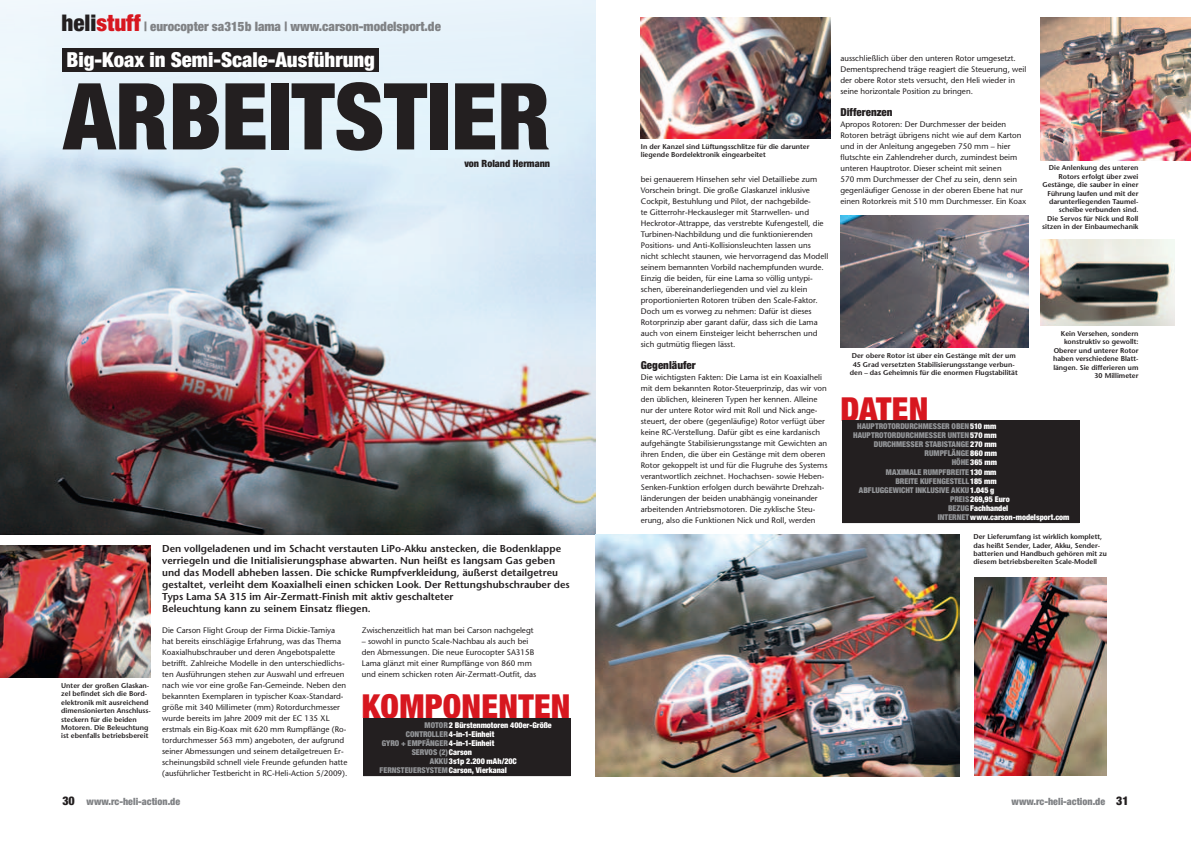
<style>
.page{position:relative;width:1191px;height:842px;background:#fff}
.page>*{position:absolute;margin:0;border:0;box-sizing:border-box;transform-origin:0 0}
.t1{font:900 condensed 92.5px "Helvetica Neue LT Std";color:#231f20}
.t2{font:900 condensed 33.1px "Helvetica Neue LT Std";letter-spacing:.01em;color:#d7171f}
.t3{font:900 condensed 20.7px "Helvetica Neue LT Std";color:#fff}
.t4{font:900 condensed 13px "Helvetica Neue LT Std";color:#808285}
.Lauftext{font:900 condensed 11px "Helvetica Neue LT Std";color:#231f20}
.t5{font:600 10px/12px "Stone Sans Std";color:#231f20}
.t6{font:900 condensed 10px "Helvetica Neue LT Std";color:#808285}
.t7{font:900 condensed 10px "Helvetica Neue LT Std";color:#231f20}
.Lauftext-2{font:500 8px/11px "Stone Sans Std";color:#231f20}
.t8{font:900 condensed 8px "Helvetica Neue LT Std";color:#939598}
.t9{font:900 condensed 8px "Helvetica Neue LT Std";color:#fff}
.t10{font:600 7px/8.4px "Stone Sans Std";color:#231f20}
.s1{font-size:23px;color:#231f20}
.s2{font-size:23px;color:#d7171f}
.s3{color:#939598}
.s4{color:#fff}
.s5{font-size:12px;color:#231f20}
</style>
<div class="page">
<img style="left:0;top:0;width:595px;height:534px">
<div style="left:62px;top:48px;width:317px;height:23px;background:#231f20"></div>
<img style="left:0;top:545px;width:151px;height:132px">
<img style="left:641px;top:17px;width:189px;height:121px">
<img style="left:595px;top:534px;width:364px;height:242px">
<div style="left:842px;top:420px;width:237px;height:103px;background:#231f20"></div>
<img style="left:1040px;top:239px;width:134px;height:86px">
<img style="left:1040px;top:17px;width:151px;height:143px">
<img style="left:840px;top:215px;width:188px;height:132px">
<img style="left:974px;top:578px;width:132px;height:197px">
<div style="left:363px;top:718px;width:207px;height:58px;background:#231f20"></div>
<p class="t4" style="left:62px;top:18px;width:381px"><span class="s1">heli</span><span class="s2">stuff</span> | eurocopter sa315b lama | www.carson-modelsport.de</p>
<p class="t3" style="left:67px;top:47px;width:310px">Big-Koax in Semi-Scale-Ausführung</p>
<p class="t1" style="left:64px;top:60px;width:488px">ARBEITSTIER</p>
<p class="t7" style="left:464px;top:157px;width:87px">von Roland Hermann</p>
<p class="t10" style="left:61px;top:681px;width:91px">Unter der großen Glaskan&shy;zel befindet sich die Bord&shy;elektronik mit ausreichend dimensionierten Anschluss&shy;steckern für die beiden<br>Motoren. Die Beleuchtung ist ebenfalls betriebsbereit</p>
<p class="t5" style="left:162px;top:543px;width:409px">Den vollgeladenen und im Schacht verstauten LiPo-Akku anstecken, die Bodenklappe verriegeln und die Initialisierungsphase abwarten. Nun heißt es langsam Gas geben und das Modell abheben lassen. Die schicke Rumpfverkleidung, äußerst detailgetreu gestaltet, verleiht dem Koaxialheli einen schicken Look. Der Rettungshubschrauber des Typs Lama SA 315 im Air-Zermatt-Finish mit aktiv geschalteter<br>Beleuchtung kann zu seinem Einsatz fliegen.</p>
<p class="Lauftext-2" style="left:162px;top:625px;width:187px">Die Carson Flight Group der Firma Dickie-Tamiya hat bereits einschlägige Erfahrung, was das Thema Koaxialhubschrauber und deren Angebotspalette betrifft. Zahlreiche Modelle in den unterschiedlichs&shy;ten Ausführungen stehen zur Auswahl und erfreuen nach wie vor eine große Fan-Gemeinde. Neben den bekannten Exemplaren in typischer Koax-Standard&shy;größe mit 340 Millimeter (mm) Rotordurchmesser wurde bereits im Jahre 2009 mit der EC 135 XL erstmals ein Big-Koax mit 620 mm Rumpflänge (Ro&shy;tordurchmesser 563 mm) angeboten, der aufgrund seiner Abmessungen und seinem detailgetreuen Er&shy;scheinungsbild schnell viele Freunde gefunden hatte (ausführlicher Testbericht in RC-Heli-Action 5/2009).</p>
<p class="Lauftext-2" style="left:362px;top:625px;width:173px">Zwischenzeitlich hat man bei Carson nachgelegt</p>
<p class="Lauftext-2" style="left:362px;top:636px;width:176px">– sowohl in puncto Scale-Nachbau als auch bei den Abmessungen. Die neue Eurocopter SA315B Lama glänzt mit einer Rumpflänge von 860 mm und einem schicken roten Air-Zermatt-Outfit, das</p>
<p class="t2" style="left:362px;top:686px;width:210px">KOMPONENTEN</p>
<p class="t9" style="left:424px;top:720px;width:129px"><span class="s3">MOTOR</span>2 Bürstenmotoren 400er-Größe</p>
<p class="t9" style="left:406px;top:729px;width:90px"><span class="s3">CONTROLLER</span>4-in-1-Einheit</p>
<p class="t8" style="left:382px;top:738px;width:114px">GYRO + EMPFÄNGER<span class="s4">4-in-1-Einheit</span></p>
<p class="t8" style="left:412px;top:747px;width:62px">SERVOS (2)<span class="s4">Carson</span></p>
<p class="t9" style="left:430px;top:756px;width:89px"><span class="s3">AKKU</span>3s1p 2.200 mAh/20C</p>
<p class="t8" style="left:379px;top:765px;width:129px">FERNSTEUERSYSTEM<span class="s4">Carson, Vierkanal</span></p>
<p class="t10" style="left:641px;top:142px;width:170px">In der Kanzel sind Lüftungsschlitze für die darunter liegende Bordelektronik eingearbeitet</p>
<p class="Lauftext-2" style="left:641px;top:174px;width:189px">bei genauerem Hinsehen sehr viel Detailliebe zum Vorschein bringt. Die große Glaskanzel inklusive Cockpit, Bestuhlung und Pilot, der nachgebilde-<br>te Gitterrohr-Heckausleger mit Starrwellen- und Heckrotor-Attrappe, das verstrebte Kufengestell, die Turbinen-Nachbildung und die funktionierenden Positions- und Anti-Kollisionsleuchten lassen uns nicht schlecht staunen, wie hervorragend das Modell seinem bemannten Vorbild nachempfunden wurde.<br>Einzig die beiden, für eine Lama so völlig untypi&shy;schen, übereinanderliegenden und viel zu klein proportionierten Rotoren trüben den Scale-Faktor.<br>Doch um es vorweg zu nehmen: Dafür ist dieses Rotorprinzip aber garant dafür, dass sich die Lama auch von einem Einsteiger leicht beherrschen und sich gutmütig fliegen lässt.</p>
<p class="Lauftext" style="left:641px;top:358px;width:56px">Gegenläufer</p>
<p class="Lauftext-2" style="left:641px;top:372px;width:188px">Die wichtigsten Fakten: Die Lama ist ein Koaxialheli mit dem bekannten Rotor-Steuerprinzip, das wir von den üblichen, kleineren Typen her kennen. Alleine nur der untere Rotor wird mit Roll und Nick ange&shy;steuert, der obere (gegenläufige) Rotor verfügt über keine RC-Verstellung. Dafür gibt es eine kardanisch aufgehängte Stabilisierungsstange mit Gewichten an ihren Enden, die über ein Gestänge mit dem oberen Rotor gekoppelt ist und für die Flugruhe des Systems verantwortlich zeichnet. Hochachsen- sowie Heben-Senken-Funktion erfolgen durch bewährte Drehzah&shy;länderungen der beiden unabhängig voneinander arbeitenden Antriebsmotoren. Die zyklische Steu&shy;erung, also die Funktionen Nick und Roll, werden</p>
<p class="Lauftext-2" style="left:840px;top:53px;width:187px">ausschließlich über den unteren Rotor umgesetzt.<br>Dementsprechend träge reagiert die Steuerung, weil der obere Rotor stets versucht, den Heli wieder in seine horizontale Position zu bringen.</p>
<p class="Lauftext" style="left:840px;top:105px;width:54px">Differenzen</p>
<p class="Lauftext-2" style="left:840px;top:119px;width:187px">Apropos Rotoren: Der Durchmesser der beiden Rotoren beträgt übrigens nicht wie auf dem Karton und in der Anleitung angegeben 750 mm – hier flutschte ein Zahlendreher durch, zumindest beim unteren Hauptrotor. Dieser scheint mit seinen<br>570 mm Durchmesser der Chef zu sein, denn sein gegenläufiger Genosse in der oberen Ebene hat nur einen Rotorkreis mit 510 mm Durchmesser. Ein Koax</p>
<p class="t10" style="left:1042px;top:164px;width:98px;text-align:right">Die Anlenkung des unteren<br>Rotors erfolgt über zwei<br>Gestänge, die sauber in einer<br>Führung laufen und mit der darunterliegenden Taumel&shy;scheibe verbunden sind.<br>Die Servos für Nick und Roll sitzen in der Einbaumechanik</p>
<p class="t10" style="left:850px;top:351px;width:169px;text-align:center">Der obere Rotor ist über ein Gestänge mit der um<br>45 Grad versetzten Stabilisierungsstange verbun&shy;den – das Geheimnis für die enormen Flugstabilität</p>
<p class="t10" style="left:1053px;top:329px;width:87px;text-align:right">Kein Versehen, sondern konstruktiv so gewollt:<br>Oberer und unterer Rotor haben verschiedene Blatt&shy;längen. Sie differieren um<br>30 Millimeter</p>
<p class="t2" style="left:840px;top:388px;width:89px">DATEN</p>
<p class="t8" style="left:857px;top:421px;width:141px">HAUPTROTORDURCHMESSER OBEN<span class="s4">510 mm</span></p>
<p class="t8" style="left:853px;top:430px;width:145px">HAUPTROTORDURCHMESSER UNTEN<span class="s4">570 mm</span></p>
<p class="t8" style="left:873px;top:440px;width:125px">DURCHMESSER STABISTANGE<span class="s4">270 mm</span></p>
<p class="t8" style="left:924px;top:449px;width:74px">RUMPFLÄNGE<span class="s4">860 mm</span></p>
<p class="t9" style="left:951px;top:458px;width:47px"><span class="s3">HÖHE</span>365 mm</p>
<p class="t8" style="left:886px;top:467px;width:112px">MAXIMALE RUMPFBREITE<span class="s4">130 mm</span></p>
<p class="t8" style="left:895px;top:476px;width:103px">BREITE KUFENGESTELL<span class="s4">185 mm</span></p>
<p class="t8" style="left:859px;top:485px;width:137px">ABFLUGGEWICHT INKLUSIVE AKKU<span class="s4">1.045 g</span></p>
<p class="t9" style="left:950px;top:494px;width:61px"><span class="s3">PREIS</span>269,95 Euro</p>
<p class="t9" style="left:948px;top:503px;width:62px"><span class="s3">BEZUG</span>Fachhandel</p>
<p class="t9" style="left:937px;top:512px;width:133px"><span class="s3">INTERNET</span>www.carson-modelsport.com</p>
<p class="t10" style="left:973px;top:532px;width:135px">Der Lieferumfang ist wirklich komplett, das heißt Sender, Lader, Akku, Sender&shy;batterien und Handbuch gehören mit zu diesem betriebsbereiten Scale-Modell</p>
<p class="t6" style="left:62px;top:795px;width:119px"><span class="s5">30</span> www.rc-heli-action.de</p>
<p class="t6" style="left:1011px;top:795px;width:118px">www.rc-heli-action.de <span class="s5">31</span></p>
</div>
